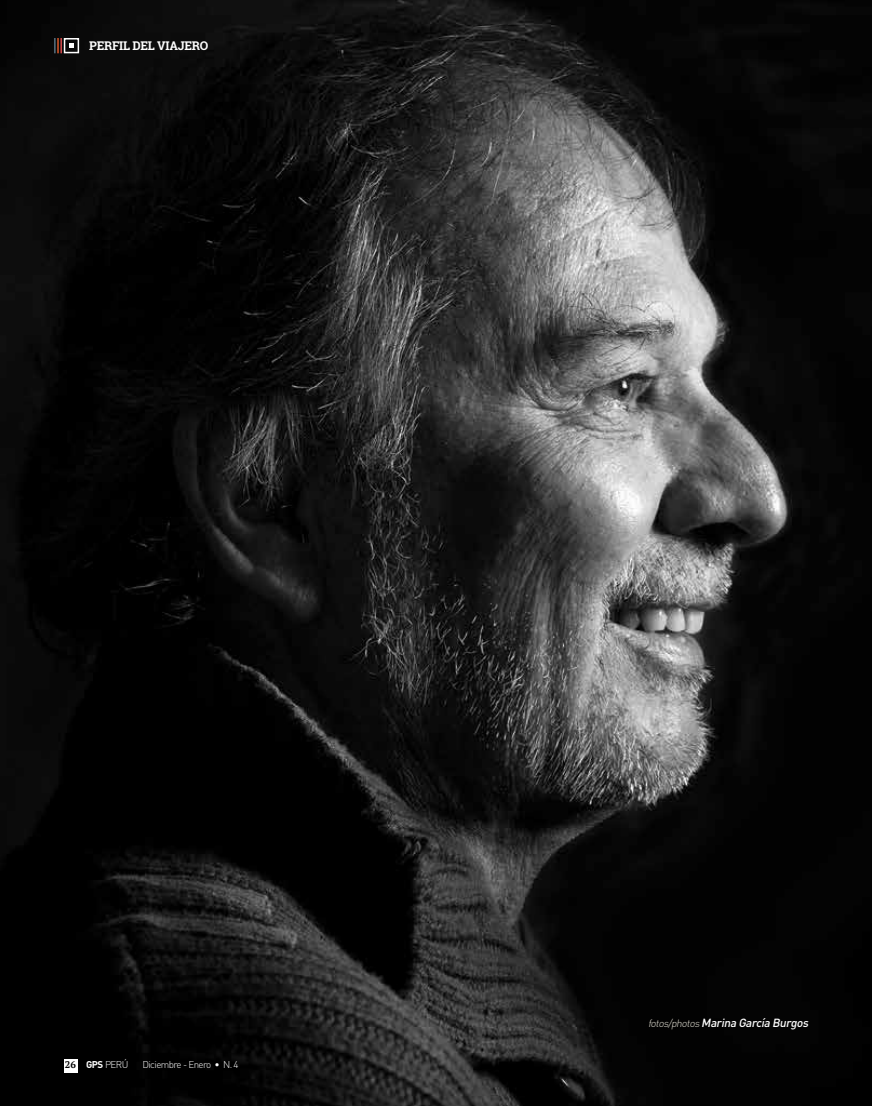
<style>
.page{position:relative;width:872px;height:1106px;background:#fff}
.page>*{position:absolute;margin:0;border:0;box-sizing:border-box;transform-origin:0 0}
.t1{font:700 12px "Roboto Slab";letter-spacing:-.025em;color:#fff}
.t2{font:italic 500 11.7px "DIN";color:#fff}
.t3{font:300 9.75px "DIN";letter-spacing:-.06em;color:#fff}
.s1{font-family:"PT Serif";font-weight:700;color:#000}
.s2{font-weight:700}
.s3{font-weight:300;font-size:10.5px;color:#e3e0d4}
</style>
<div class="page">
<img style="left:0;top:0;width:872px;height:1106px">
<div style="left:64px;top:1058px;width:13px;height:14px;background:#fff"></div>
<svg style="left:54px;top:38px;width:8px;height:15px"></svg>
<div style="left:64px;top:38px;width:15px;height:15px;border:2px solid #fff"></div>
<svg style="left:69px;top:43px;width:5px;height:5px"></svg>
<p class="t1" style="left:89px;top:37px;width:120px">PERFIL DEL VIAJERO</p>
<p class="t3" style="left:65px;top:1058px;width:65px"><span class="s1">26</span> <span class="s2">GPS</span> PERÚ</p>
<p class="t3" style="left:142px;top:1058px;width:98px">Diciembre - Enero • N. 4</p>
<p class="t2" style="left:648px;top:1015px;width:164px"><span class="s3">fotos/photos</span>Marina García Burgos</p>
</div>
